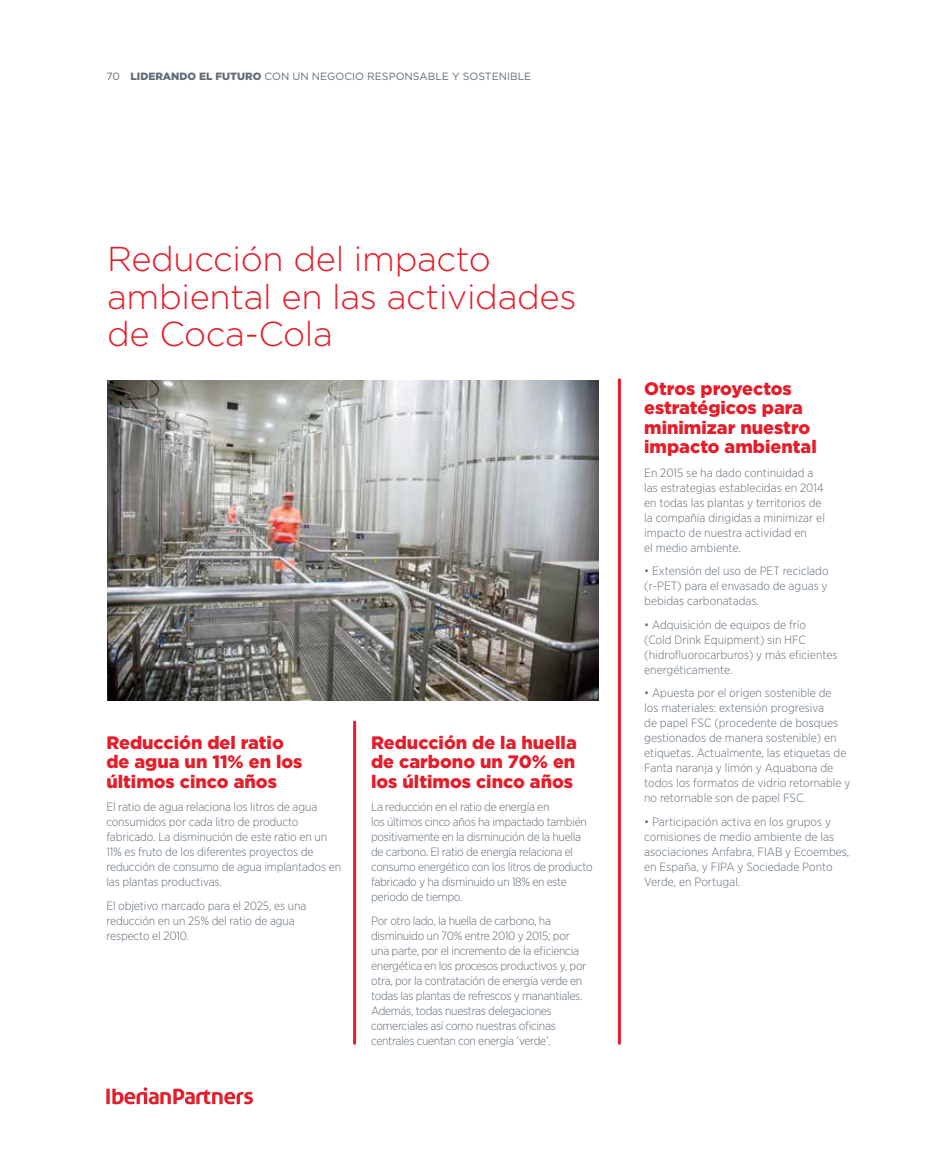
<style>
.page{position:relative;width:936px;height:1149px;background:#fff}
.page>*{position:absolute;margin:0;border:0;box-sizing:border-box;transform-origin:0 0}
.t1{font:300 34.5px/37.5px "Gotham";letter-spacing:-.01em;color:#e41e2b}
.t2{font:900 18px/19.5px "Gotham";color:#e41e2b}
.t3{font:300 12px/15px "Gotham Narrow";letter-spacing:-.01em;color:#606c78}
.t4{font:10.5px "Gotham";letter-spacing:.19em;color:#606c78}
.s1{font-weight:900}
.s2{font-family:"Gotham"}
</style>
<div class="page">
<svg style="left:106px;top:1088px;width:4px;height:15px"></svg>
<svg style="left:112px;top:1087px;width:141px;height:16px"></svg>
<img style="left:108px;top:381px;width:490px;height:319px">
<hr style="left:618px;top:379px;width:3px;height:663px;background:#e41e2b">
<hr style="left:353px;top:721px;width:3px;height:321px;background:#e41e2b">
<p class="t4" style="left:106px;top:70px;width:426px">70 <span class="s1">Liderando el futuro</span> CON UN N EGOCIO RESPONSABLE Y SOSTEN IBLE</p>
<h1 class="t1" style="left:107px;top:240px;width:471px">Reducción del impacto ambiental en las actividades de Coca-Cola</h1>
<h2 class="t2" style="left:106px;top:732px;width:198px">Reducción del ratio de agua un 11% en los últimos cinco años</h2>
<p class="t3" style="left:106px;top:799px;width:236px">El ratio de agua relaciona los litros de agua consumidos por cada litro de producto fabricado. La disminución de este ratio en un 11% es fruto de los diferentes proyectos de reducción de consumo de agua implantados en las plantas productivas.</p>
<p class="t3" style="left:106px;top:897px;width:201px">El objetivo marcado para el 2025, es una reducción en un 25% del ratio de agua respecto el 2010.</p>
<h2 class="t2" style="left:371px;top:732px;width:207px;text-align:justify">Reducción de la huella de carbono un 70% en los últimos cinco años</h2>
<p class="t3" style="left:371px;top:799px;width:223px">La reducción en el ratio de energía en<br>los últimos cinco años ha impactado también positivamente en la disminución de la huella de carbono. El ratio de energía relaciona el consumo energético con los litros de producto fabricado y ha disminuido un 18% en este periodo de tiempo.</p>
<p class="t3" style="left:371px;top:912px;width:217px">Por otro lado, la huella de carbono, ha disminuido un 70% entre 2010 y 2015; por una parte, por el incremento de la eficiencia energética en los procesos productivos y, por otra, por la contratación de energía verde en todas las plantas de refrescos y manantiales.<br>Además, todas nuestras delegaciones comerciales así como nuestras oficinas centrales cuentan con energía <span class="s2">‘</span>verde<span class="s2">’</span>.</p>
<h2 class="t2" style="left:644px;top:378px;width:174px">Otros proyectos estratégicos para minimizar nuestro impacto ambiental</h2>
<p class="t3" style="left:644px;top:464px;width:182px">En 2015 se ha dado continuidad a las estrategias establecidas en 2014 en todas las plantas y territorios de la compañía dirigidas a minimizar el impacto de nuestra actividad en<br>el medio ambiente.</p>
<p class="t3" style="left:644px;top:563px;width:186px;text-align:justify">• Extensión del uso de PET reciclado (r-PET) para el envasado de aguas y bebidas carbonatadas.</p>
<p class="t3" style="left:644px;top:616px;width:195px">• Adquisición de equipos de frío<br>(Cold Drink Equipment) sin HFC (hidrofluorocarburos) y más eficientes energéticamente.</p>
<p class="t3" style="left:644px;top:685px;width:208px">• Apuesta por el origen sostenible de<br>los materiales: extensión progresiva<br>de papel FSC (procedente de bosques gestionados de manera sostenible) en etiquetas. Actualmente, las etiquetas de Fanta naranja y limón y Aquabona de todos los formatos de vidrio retornable y no retornable son de papel FSC.</p>
<p class="t3" style="left:644px;top:813px;width:207px">• Participación activa en los grupos y comisiones de medio ambiente de las asociaciones Anfabra, FIAB y Ecoembes, en España, y FIPA y Sociedade Ponto Verde, en Portugal.</p>
</div>
